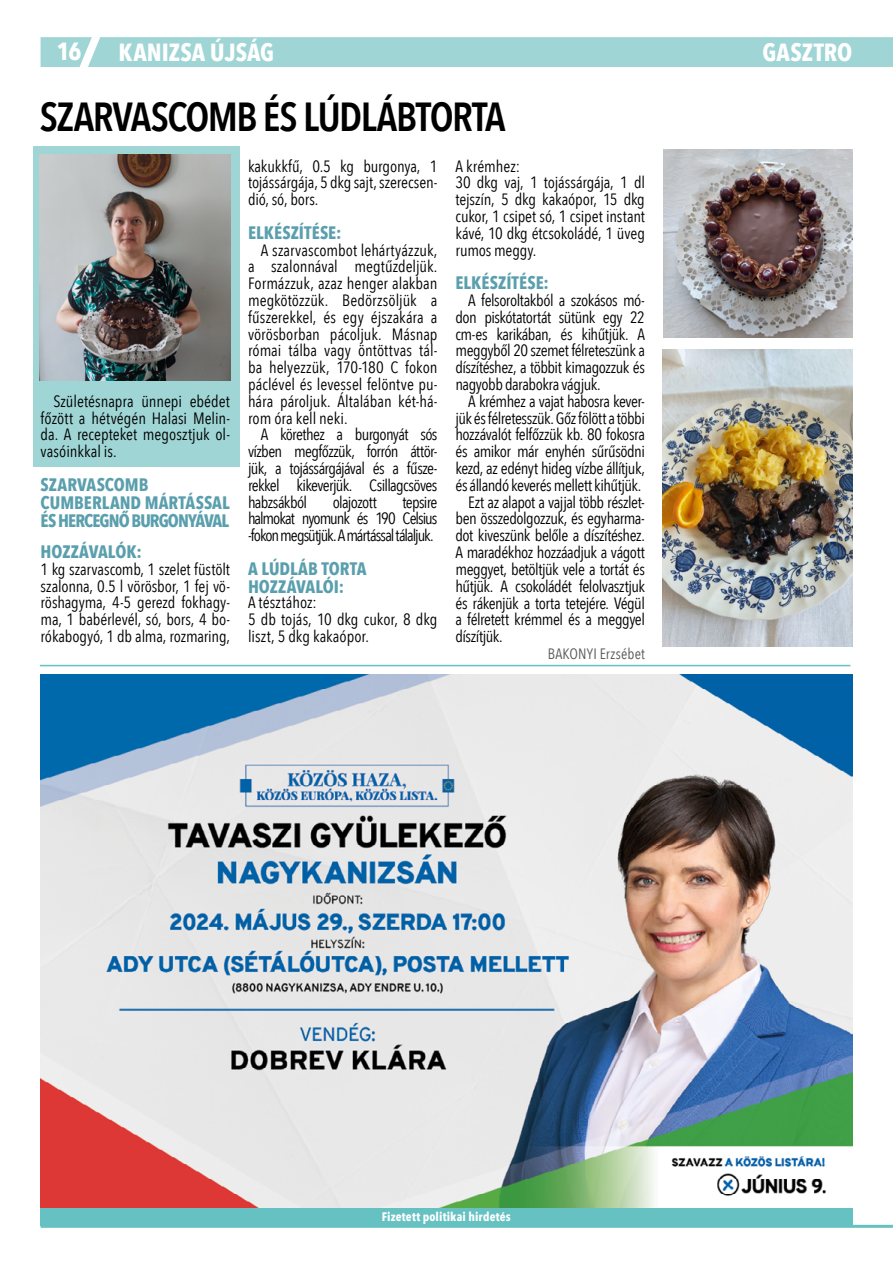
<style>
.page{position:relative;width:893px;height:1263px;background:#fff}
.page>*{position:absolute;margin:0;border:0;box-sizing:border-box;transform-origin:0 0}
.t1{font:600 40.5px "Avenir Next Condensed";letter-spacing:-.035em;color:#000}
.t2{font:700 24.75px "Avenir Next Condensed";color:#fff}
.t3{font:700 18px/18px "Avenir Next Condensed";color:#5a9fad}
.t4{font:16.35px/16.8px "Avenir Next Condensed";letter-spacing:-.025em;color:#000;text-align:justify}
.t5{font:16.35px/16.8px "Avenir Next Condensed";color:#000}
.t6{font:15px "Avenir Next Condensed";letter-spacing:.01em;color:#575756}
.t7{font:700 12.3px "Avenir Next Condensed";letter-spacing:.015em;color:#fff}
</style>
<div class="page">
<img style="left:663px;top:150px;width:189px;height:188px">
<img style="left:663px;top:349px;width:189px;height:297px">
<hr style="left:41px;top:1225px;width:852px;height:3px;background:#65c1c2">
<div style="left:41px;top:37px;width:852px;height:30px;background:#9fd5d5"></div>
<hr style="left:40px;top:665px;width:810px;height:1px;background:#65c1c2">
<div style="left:33px;top:146px;width:206px;height:321px;background:#9fd5d5"></div>
<img style="left:41px;top:675px;width:811px;height:533px">
<img style="left:40px;top:155px;width:190px;height:226px">
<img style="left:201px;top:685px;width:235px;height:1px">
<div style="left:40px;top:1208px;width:813px;height:17px;background:#65c1c2"></div>
<h2 class="t2" style="left:57px;top:37px;width:26px">16</h2>
<h2 class="t2" style="left:119px;top:38px;width:157px">KANIZSA ÚJSÁG</h2>
<h2 class="t2" style="left:762px;top:38px;width:92px">GASZTRO</h2>
<h1 class="t1" style="left:40px;top:82px;width:467px">SZARVASCOMB ÉS LÚDLÁBTORTA</h1>
<p class="t4" style="left:41px;top:392px;width:191px;text-indent:13px">Születésnapra ünnepi ebédet főzött a hétvégén Halasi Melin&shy;da. A recepteket megosztjuk ol&shy;vasóinkkal is.</p>
<p class="t3" style="left:41px;top:475px;width:191px">SZARVASCOMB<br>CUMBERLAND MÁRTÁSSAL<br>ÉS HERCEGNŐ BURGONYÁVAL</p>
<p class="t3" style="left:41px;top:543px;width:103px">HOZZÁVALÓK:</p>
<p class="t4" style="left:41px;top:560px;width:191px">1 kg szarvascomb, 1 szelet füstölt szalonna, 0.5 l vörösbor, 1 fej vö&shy;röshagyma, 4-5 gerezd fokhagy&shy;ma, 1 babérlevél, só, bors, 4 bo&shy;rókabogyó, 1 db alma, rozmaring,</p>
<p class="t4" style="left:248px;top:157px;width:191px">kakukkfű, 0.5 kg burgonya, 1 tojássárgája, 5 dkg sajt, szerecsen&shy;dió, só, bors.</p>
<p class="t3" style="left:248px;top:223px;width:95px">ELKÉSZÍTÉSE:</p>
<p class="t4" style="left:248px;top:241px;width:191px;text-indent:13px">A szarvascombot lehártyázzuk, a szalonnával megtűzdeljük.<br>Formázzuk, azaz henger alakban megkötözzük. Bedörzsöljük a fűszerekkel, és egy éjszakára a vörösborban pácoljuk. Másnap római tálba vagy öntöttvas tál&shy;ba helyezzük, 170-180 C fokon páclével és levessel felöntve pu&shy;hára pároljuk. Általában két-há&shy;rom óra kell neki.</p>
<p class="t4" style="left:248px;top:426px;width:191px;text-indent:13px">A körethez a burgonyát sós vízben megfőzzük, forrón áttör&shy;jük, a tojássárgájával és a fűsze&shy;rekkel kikeverjük. Csillagcsöves habzsákból</p>
<p class="t4" style="left:333px;top:493px;width:46px">olajozott</p>
<p class="t4" style="left:248px;top:493px;width:191px;text-indent:154px">tepsire halmokat nyomunk és 190 Celsius -fokon megsütjük. A mártással tálaljuk.</p>
<p class="t3" style="left:248px;top:559px;width:120px">A LÚDLÁB TORTA<br>HOZZÁVALÓI:</p>
<p class="t5" style="left:248px;top:594px;width:191px">A tésztához:<br>5 db tojás, 10 dkg cukor, 8 dkg liszt, 5 dkg kakaópor.</p>
<p class="t4" style="left:455px;top:157px;width:191px;text-align:left">A krémhez:<br>30 dkg vaj, 1 tojássárgája, 1 dl tejszín, 5 dkg kakaópor, 15 dkg cukor, 1 csipet só, 1 csipet instant kávé, 10 dkg étcsokoládé, 1 üveg rumos meggy.</p>
<p class="t3" style="left:455px;top:274px;width:95px">ELKÉSZÍTÉSE:</p>
<p class="t4" style="left:455px;top:291px;width:191px;text-indent:13px">A felsoroltakból a szokásos mó&shy;don piskótatortát sütünk egy 22 cm-es karikában, és kihűtjük. A meggyből 20 szemet félreteszünk a díszítéshez, a többit kimagozzuk és nagyobb darabokra vágjuk.</p>
<p class="t4" style="left:468px;top:392px;width:178px">A krémhez a vajat habosra kever-</p>
<p class="t4" style="left:455px;top:409px;width:191px">jük és félretesszük. Gőz fölött a többi</p>
<p class="t4" style="left:455px;top:426px;width:191px">hozzávalót felfőzzük kb. 80 fokosra</p>
<p class="t4" style="left:455px;top:442px;width:191px">és amikor már enyhén sűrűsödni</p>
<p class="t4" style="left:455px;top:459px;width:191px">kezd, az edényt hideg vízbe állítjuk,</p>
<p class="t4" style="left:455px;top:476px;width:187px">és állandó keverés mellett kihűtjük.</p>
<p class="t4" style="left:468px;top:493px;width:178px">Ezt az alapot a vajjal több részlet-</p>
<p class="t4" style="left:455px;top:510px;width:191px">ben összedolgozzuk, és egyharma-</p>
<p class="t4" style="left:455px;top:526px;width:191px">dot kiveszünk belőle a díszítéshez.</p>
<p class="t4" style="left:455px;top:543px;width:191px">A maradékhoz hozzáadjuk a vágott</p>
<p class="t4" style="left:455px;top:560px;width:191px">meggyet, betöltjük vele a tortát és</p>
<p class="t4" style="left:455px;top:577px;width:191px">hűtjük. A csokoládét felolvasztjuk</p>
<p class="t4" style="left:455px;top:594px;width:191px">és rákenjük a torta tetejére. Végül</p>
<p class="t4" style="left:455px;top:610px;width:191px">a félretett krémmel és a meggyel</p>
<p class="t4" style="left:455px;top:627px;width:49px">díszítjük.</p>
<p class="t6" style="left:548px;top:641px;width:99px">BAKONYI Erzsébet</p>
<p class="t7" style="left:382px;top:1209px;width:130px">Fizetett politikai hirdetés</p>
</div>
